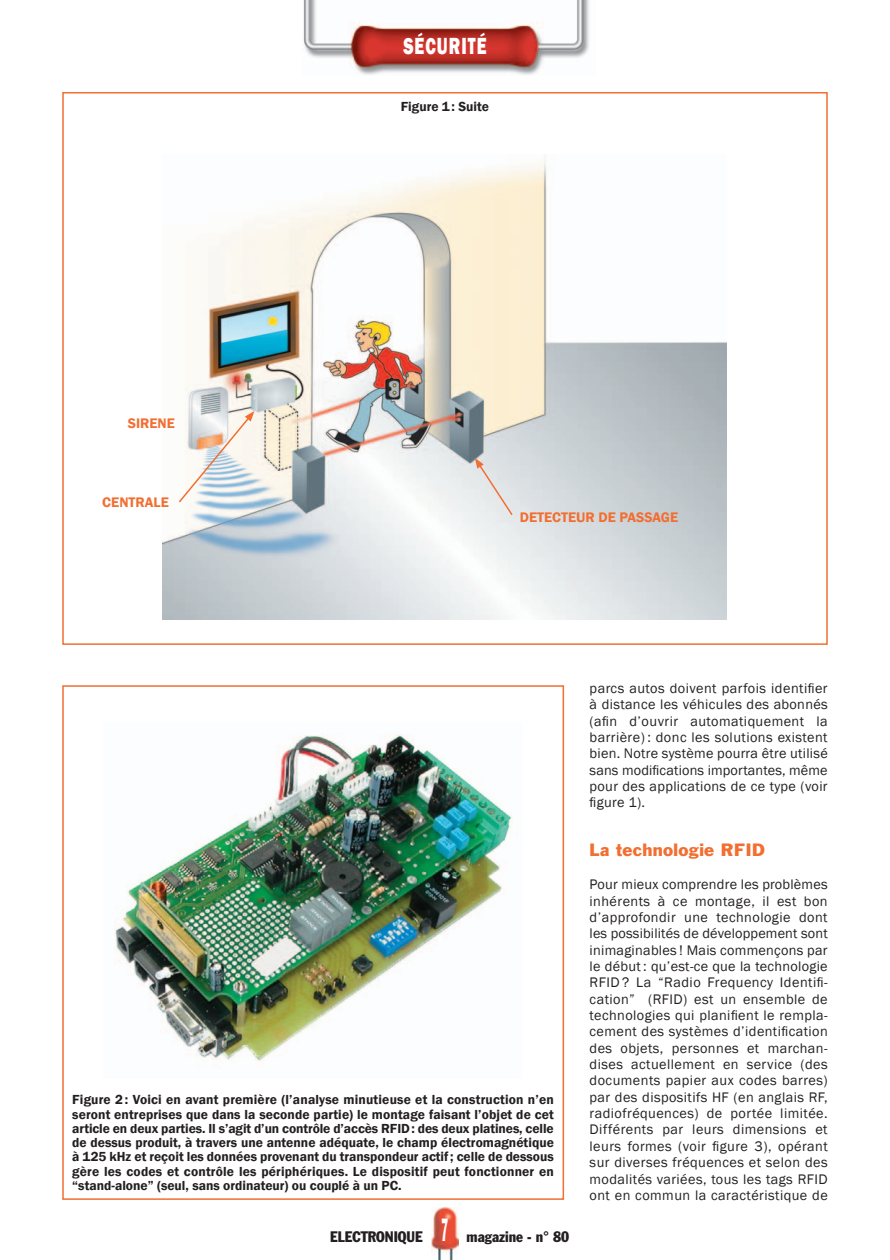
<style>
.page{position:relative;width:890px;height:1260px;background:#fff}
.page>*{position:absolute;margin:0;border:0;box-sizing:border-box;transform-origin:0 0}
.t1{font:800 24px "Franklin Gothic";letter-spacing:.06em;color:#fff;scale:.7 1}
.t2{font:16.5px "Franklin Gothic";letter-spacing:.02em;color:#f26e31}
.t3{font:condensed 15px "Franklin Gothic";color:#231f20}
.t4{font:14.25px/16.4px "Franklin Gothic";letter-spacing:.025em;color:#231f20;text-align:justify}
.t5{font:600 14.25px "Franklin Gothic";color:#f26e31}
.t6{font:600 13.5px/14.2px "Franklin Gothic";color:#231f20;text-align:justify}
.s1{font-size:31.5px;color:#fff}
</style>
<div class="page">
<img style="left:303px;top:0;width:286px;height:75px">
<img style="left:431px;top:1207px;width:28px;height:53px">
<img style="left:163px;top:159px;width:564px;height:461px">
<svg style="left:177px;top:411px;width:77px;height:93px"></svg>
<svg style="left:475px;top:458px;width:39px;height:59px;background:#e2dfde"></svg>
<img style="left:115px;top:735px;width:397px;height:326px">
<h1 class="t1" style="left:403px;top:31px;width:120px">SÉCURITÉ</h1>
<p class="t5" style="left:128px;top:414px;width:49px">SIRENE</p>
<p class="t5" style="left:102px;top:493px;width:68px">CENTRALE</p>
<p class="t6" style="left:401px;top:100px;width:90px">Figure 1 : Suite</p>
<p class="t5" style="left:520px;top:508px;width:160px">DETECTEUR DE PASSAGE</p>
<p class="t6" style="left:72px;top:1093px;width:483px">Figure 2 : Voici en avant première (l’analyse minutieuse et la construction n’en seront entreprises que dans la seconde partie) le montage faisant l’objet de cet article en deux parties. Il s’agit d’un contrôle d’accès RFID : des deux platines, celle de dessus produit, à travers une antenne adéquate, le champ électromagnétique à 125 kHz et reçoit les données provenant du transpondeur actif ; celle de dessous gère les codes et contrôle les périphériques. Le dispositif peut fonctionner en “stand-alone” (seul, sans ordinateur) ou couplé à un PC.</p>
<p class="t3" style="left:330px;top:1227px;width:241px">ELECTRONIQUE <span class="s1">7</span> magazine - n° 80</p>
<p class="t4" style="left:589px;top:680px;width:240px">parcs autos doivent parfois identifier à distance les véhicules des abonnés (afin d’ouvrir automatiquement la barrière) : donc les solutions existent bien. Notre système pourra être utilisé sans modifications importantes, même pour des applications de ce type (voir figure 1).</p>
<p class="t2" style="left:589px;top:840px;width:177px">La technologie RFID</p>
<p class="t4" style="left:589px;top:876px;width:240px">Pour mieux comprendre les problèmes inhérents à ce montage, il est bon d’approfondir une technologie dont les possibilités de développement sont inimaginables ! Mais commençons par le début : qu’est-ce que la technologie RFID ? La “Radio Frequency Identifi&shy;cation” (RFID) est un ensemble de technologies qui planifient le rempla&shy;cement des systèmes d’identification des objets, personnes et marchan&shy;dises actuellement en service (des documents papier aux codes barres) par des dispositifs HF (en anglais RF, radiofréquences) de portée limitée.<br>Différents par leurs dimensions et leurs formes (voir figure 3), opérant sur diverses fréquences et selon des modalités variées, tous les tags RFID ont en commun la caractéristique de</p>
</div>
